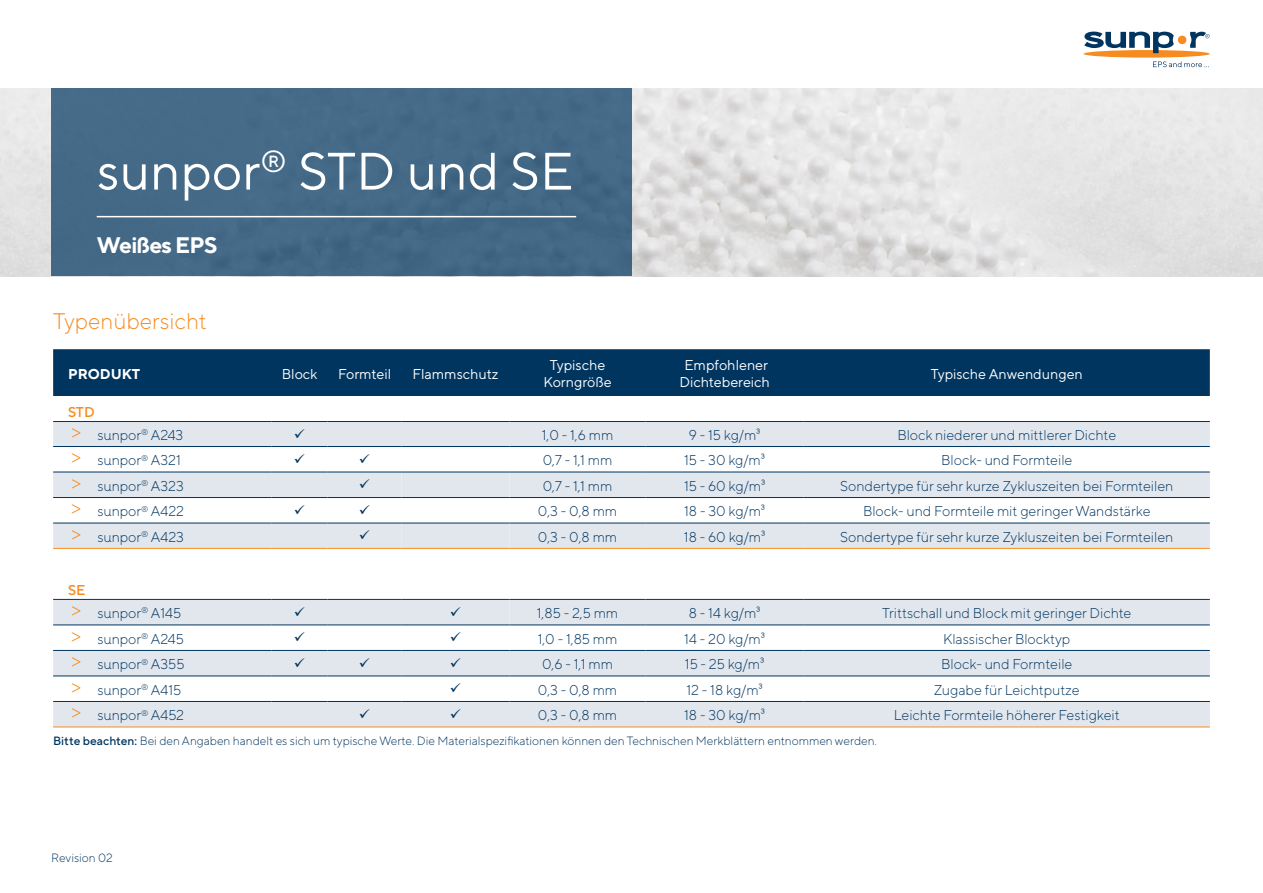
<style>
.page{position:relative;width:1263px;height:893px;background:#fff}
.page>*{position:absolute;margin:0;border:0;box-sizing:border-box;transform-origin:0 0}
.t1{font:52.5px "TT Norms Pro";color:#fff}
.t2{font:300 22.5px "TT Norms Pro";color:#f68b1f}
.t3{font:700 22.5px "TT Norms Pro";letter-spacing:-.03em;color:#fff}
.t4{font:300 14.25px "TT Norms Pro";color:#003560}
.t5{font:14.25px "TT Norms Pro";color:#fff}
.t6{font:700 14.25px "TT Norms Pro";color:#fff}
.t7{font:500 14.25px "TT Norms Pro";color:#f68b1f}
.t8{font:300 12px "TT Norms Pro";color:#003560}
.s1{font-weight:500}
</style>
<div class="page">
<img style="left:0;top:88px;width:1262px;height:188px">
<div style="left:53px;top:349px;width:1157px;height:47px;background:#003560"></div>
<hr style="left:53px;top:548px;width:219px;height:1px;background:#f68b1f">
<hr style="left:272px;top:548px;width:55px;height:1px;background:#f68b1f">
<hr style="left:327px;top:548px;width:75px;height:1px;background:#f68b1f">
<hr style="left:402px;top:548px;width:107px;height:1px;background:#f68b1f">
<hr style="left:509px;top:548px;width:137px;height:1px;background:#f68b1f">
<hr style="left:646px;top:548px;width:158px;height:1px;background:#f68b1f">
<hr style="left:804px;top:548px;width:406px;height:1px;background:#f68b1f">
<hr style="left:53px;top:727px;width:219px;height:1px;background:#f68b1f">
<hr style="left:272px;top:727px;width:55px;height:1px;background:#f68b1f">
<hr style="left:327px;top:727px;width:75px;height:1px;background:#f68b1f">
<hr style="left:402px;top:727px;width:107px;height:1px;background:#f68b1f">
<hr style="left:509px;top:727px;width:137px;height:1px;background:#f68b1f">
<hr style="left:646px;top:727px;width:158px;height:1px;background:#f68b1f">
<hr style="left:804px;top:727px;width:406px;height:1px;background:#f68b1f">
<div style="left:51px;top:88px;width:580px;height:188px;background:#456a88"></div>
<hr style="left:97px;top:216px;width:479px;height:1px;background:#fff">
<img style="left:1262px;top:88px;width:1px;height:188px">
<div style="left:1083px;top:50px;width:127px;height:8px;background:#f68b1f;border-radius:50%"></div>
<div style="left:1178px;top:36px;width:8px;height:8px;background:#f68b1f;border-radius:50%"></div>
<svg style="left:1190px;top:32px;width:19px;height:16px"></svg>
<svg style="left:1084px;top:32px;width:90px;height:21px"></svg>
<svg style="left:1153px;top:61px;width:56px;height:6px"></svg>
<svg style="left:53px;top:421px;width:1157px;height:127px"></svg>
<svg style="left:53px;top:598px;width:1157px;height:129px"></svg>
<p class="t1" style="left:97px;top:138px;width:478px">sunpor<sup>®</sup> STD und SE</p>
<p class="t3" style="left:97px;top:230px;width:122px">Weißes EPS</p>
<p class="t2" style="left:53px;top:307px;width:155px">Typenübersicht</p>
<p class="t6" style="left:68px;top:364px;width:74px">PRODUKT</p>
<p class="t5" style="left:282px;top:365px;width:37px">Block</p>
<p class="t5" style="left:338px;top:365px;width:55px">Formteil</p>
<p class="t5" style="left:413px;top:365px;width:87px">Flammschutz</p>
<p class="t5" style="left:550px;top:356px;width:57px">Typische</p>
<p class="t5" style="left:543px;top:373px;width:70px">Korngröße</p>
<p class="t5" style="left:684px;top:356px;width:85px">Empfohlener</p>
<p class="t5" style="left:679px;top:373px;width:92px">Dichtebereich</p>
<p class="t5" style="left:931px;top:365px;width:154px">Typische Anwendungen</p>
<p class="t7" style="left:68px;top:402px;width:28px">STD</p>
<p class="t4" style="left:71px;top:426px;width:114px"><sup>&gt;</sup> sunpor<sup>®</sup> A243</p>
<p class="t4" style="left:542px;top:426px;width:73px">1,0 - 1,6 mm</p>
<p class="t4" style="left:689px;top:426px;width:73px">9 - 15 kg/m³</p>
<p class="t4" style="left:897px;top:426px;width:220px">Block niederer und mittlerer Dichte</p>
<p class="t4" style="left:71px;top:451px;width:111px"><sup>&gt;</sup> sunpor<sup>®</sup> A321</p>
<p class="t4" style="left:543px;top:451px;width:71px">0,7 - 1,1 mm</p>
<p class="t4" style="left:684px;top:451px;width:82px">15 - 30 kg/m³</p>
<p class="t4" style="left:941px;top:451px;width:133px">Block- und Formteile</p>
<p class="t4" style="left:71px;top:477px;width:114px"><sup>&gt;</sup> sunpor<sup>®</sup> A323</p>
<p class="t4" style="left:543px;top:477px;width:71px">0,7 - 1,1 mm</p>
<p class="t4" style="left:684px;top:477px;width:83px">15 - 60 kg/m³</p>
<p class="t4" style="left:840px;top:477px;width:335px">Sondertype für sehr kurze Zykluszeiten bei Formteilen</p>
<p class="t4" style="left:71px;top:502px;width:115px"><sup>&gt;</sup> sunpor<sup>®</sup> A422</p>
<p class="t4" style="left:538px;top:502px;width:81px">0,3 - 0,8 mm</p>
<p class="t4" style="left:684px;top:502px;width:83px">18 - 30 kg/m³</p>
<p class="t4" style="left:863px;top:502px;width:289px">Block- und Formteile mit geringer Wandstärke</p>
<p class="t4" style="left:71px;top:528px;width:115px"><sup>&gt;</sup> sunpor<sup>®</sup> A423</p>
<p class="t4" style="left:538px;top:528px;width:81px">0,3 - 0,8 mm</p>
<p class="t4" style="left:684px;top:528px;width:83px">18 - 60 kg/m³</p>
<p class="t4" style="left:840px;top:528px;width:335px">Sondertype für sehr kurze Zykluszeiten bei Formteilen</p>
<p class="t7" style="left:68px;top:580px;width:19px">SE</p>
<p class="t4" style="left:71px;top:604px;width:112px"><sup>&gt;</sup> sunpor<sup>®</sup> A145</p>
<p class="t4" style="left:537px;top:604px;width:83px">1,85 - 2,5 mm</p>
<p class="t4" style="left:689px;top:604px;width:73px">8 - 14 kg/m³</p>
<p class="t4" style="left:882px;top:604px;width:251px">Trittschall und Block mit geringer Dichte</p>
<p class="t4" style="left:71px;top:630px;width:114px"><sup>&gt;</sup> sunpor<sup>®</sup> A245</p>
<p class="t4" style="left:538px;top:630px;width:81px">1,0 - 1,85 mm</p>
<p class="t4" style="left:684px;top:630px;width:82px">14 - 20 kg/m³</p>
<p class="t4" style="left:943px;top:630px;width:129px">Klassischer Blocktyp</p>
<p class="t4" style="left:71px;top:655px;width:115px"><sup>&gt;</sup> sunpor<sup>®</sup> A355</p>
<p class="t4" style="left:542px;top:655px;width:72px">0,6 - 1,1 mm</p>
<p class="t4" style="left:685px;top:655px;width:81px">15 - 25 kg/m³</p>
<p class="t4" style="left:941px;top:655px;width:133px">Block- und Formteile</p>
<p class="t4" style="left:71px;top:681px;width:112px"><sup>&gt;</sup> sunpor<sup>®</sup> A415</p>
<p class="t4" style="left:538px;top:681px;width:81px">0,3 - 0,8 mm</p>
<p class="t4" style="left:686px;top:681px;width:78px">12 - 18 kg/m³</p>
<p class="t4" style="left:934px;top:681px;width:147px">Zugabe für Leichtputze</p>
<p class="t4" style="left:71px;top:706px;width:115px"><sup>&gt;</sup> sunpor<sup>®</sup> A452</p>
<p class="t4" style="left:538px;top:706px;width:81px">0,3 - 0,8 mm</p>
<p class="t4" style="left:684px;top:706px;width:83px">18 - 30 kg/m³</p>
<p class="t4" style="left:894px;top:706px;width:228px">Leichte Formteile höherer Festigkeit</p>
<p class="t8" style="left:53px;top:733px;width:825px"><span class="s1">Bitte beachten:</span> Bei den Angaben handelt es sich um typische Werte. Die Materialspezifikationen können den Technischen Merkblättern entnommen werden.</p>
<p class="t8" style="left:51px;top:851px;width:63px">Revision 02</p>
</div>
